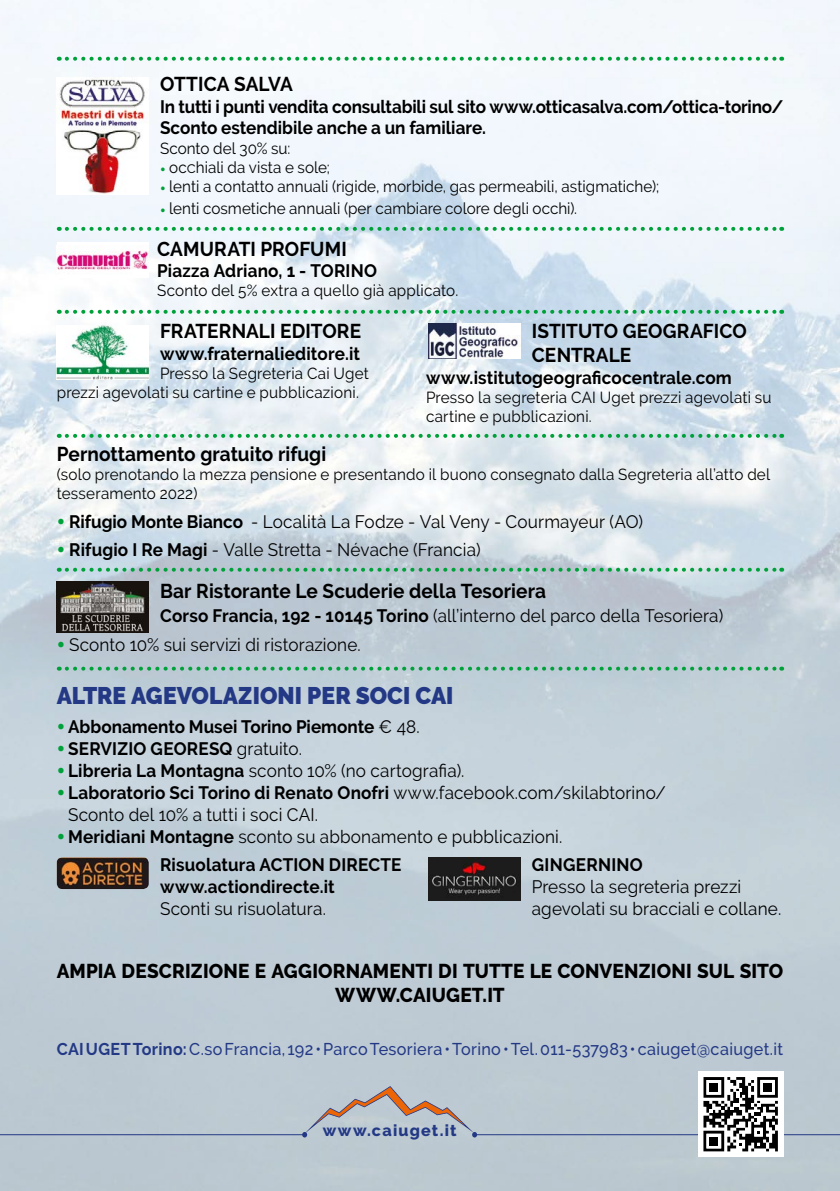
<style>
.page{position:relative;width:840px;height:1191px;background:#fff}
.page>*{position:absolute;margin:0;border:0;box-sizing:border-box;transform-origin:0 0}
.t1{font:900 24px "Raleway";color:#243985;scale:.95 1}
.t2{font:700 20px/24px "Raleway";color:#000;scale:.95 1}
.t3{font:800 20px/24px "Raleway";letter-spacing:.01em;color:#000;text-align:center;scale:.95 1}
.t4{font:18px/22px "Raleway";letter-spacing:.01em;color:#000;scale:.95 1}
.t5{font:700 18px/21.6px "Raleway";color:#000;scale:.95 1}
.t6{font:500 17px "Raleway";letter-spacing:.02em;color:#243985;scale:.95 1}
.t7{font:16px/19.2px "Raleway";letter-spacing:.01em;color:#000;scale:.95 1}
.t8{font:800 16px "Raleway";letter-spacing:.075em;color:#243985}
.s1{font-weight:900;color:#00a13a}
.s2{font-weight:900;font-size:24px;color:#00a13a}
.s3{font-weight:700}
.s4{font-weight:400}
</style>
<div class="page">
<img style="left:0;top:0;width:839px;height:1191px">
<hr style="left:0;top:1134px;width:304px;height:1px;background:#243985">
<hr style="left:475px;top:1134px;width:364px;height:1px;background:#243985">
<svg style="left:302px;top:1086px;width:175px;height:51px;background:#babcc0"></svg>
<div style="left:697px;top:1071px;width:85px;height:85px;background:#fff"></div>
<svg style="left:703px;top:1077px;width:74px;height:74px"></svg>
<div style="left:709px;top:1136px;width:8px;height:9px;background:#000"></div>
<div style="left:709px;top:1083px;width:8px;height:8px;background:#000"></div>
<div style="left:762px;top:1083px;width:9px;height:8px;background:#000"></div>
<div style="left:57px;top:242px;width:92px;height:36px;background:#fff"></div>
<img style="left:57px;top:247px;width:92px;height:23px">
<img style="left:57px;top:325px;width:92px;height:54px">
<img style="left:57px;top:581px;width:92px;height:51px">
<img style="left:57px;top:857px;width:92px;height:32px">
<img style="left:428px;top:857px;width:92px;height:43px">
<svg style="left:67px;top:310px;width:714px;height:4px;background:#8acdac"></svg>
<svg style="left:67px;top:227px;width:714px;height:4px"></svg>
<svg style="left:67px;top:57px;width:714px;height:4px"></svg>
<svg style="left:67px;top:434px;width:714px;height:4px;background:#8dcfab"></svg>
<svg style="left:67px;top:567px;width:714px;height:4px;background:#80bea2"></svg>
<svg style="left:67px;top:666px;width:714px;height:4px;background:#7cbda0"></svg>
<img style="left:57px;top:78px;width:92px;height:116px">
<img style="left:428px;top:324px;width:92px;height:34px">
<p class="t2" style="left:160px;top:72px;width:141px">OTTICA SALVA</p>
<p class="t5" style="left:160px;top:96px;width:657px">In tutti i punti vendita consultabili sul sito www.otticasalva.com/ottica-torino/<br>Sconto estendibile anche a un familiare.</p>
<p class="t7" style="left:160px;top:138px;width:139px">Sconto del 30% su:</p>
<p class="t7" style="left:160px;top:157px;width:180px"><span class="s1">•</span> occhiali da vista e sole;</p>
<p class="t7" style="left:160px;top:177px;width:526px"><span class="s1">•</span> lenti a contatto annuali (rigide, morbide, gas permeabili, astigmatiche);</p>
<p class="t7" style="left:160px;top:198px;width:440px"><span class="s1">•</span> lenti cosmetiche annuali (per cambiare colore degli occhi).</p>
<p class="t2" style="left:157px;top:237px;width:201px">CAMURATI PROFUMI</p>
<p class="t5" style="left:157px;top:260px;width:233px">Piazza Adriano, 1 - TORINO</p>
<p class="t7" style="left:157px;top:281px;width:318px">Sconto del 5% extra a quello già applicato.</p>
<p class="t2" style="left:160px;top:319px;width:213px">FRATERNALI EDITORE</p>
<p class="t5" style="left:160px;top:343px;width:212px">www.fraternalieditore.it</p>
<p class="t7" style="left:57px;top:364px;width:330px;text-indent:103px">Presso la Segreteria Cai Uget prezzi agevolati su cartine e pubblicazioni.</p>
<p class="t2" style="left:531px;top:319px;width:228px">ISTITUTO GEOGRAFICO<br>CENTRALE</p>
<p class="t5" style="left:426px;top:367px;width:323px">www.istitutogeograficocentrale.com</p>
<p class="t7" style="left:426px;top:388px;width:365px">Presso la segreteria CAI Uget prezzi agevolati su cartine e pubblicazioni.</p>
<p class="t2" style="left:57px;top:442px;width:285px">Pernottamento gratuito rifugi</p>
<p class="t7" style="left:57px;top:465px;width:752px;line-height:18.4px">(solo prenotando la mezza pensione e presentando il buono consegnato dalla Segreteria all’atto del tesseramento 2022)</p>
<p class="t4" style="left:57px;top:510px;width:618px"><span class="s2">•</span> <span class="s3">Rifugio Monte Bianco</span> - Località La Fodze - Val Veny - Courmayeur (AO)</p>
<p class="t4" style="left:57px;top:539px;width:447px"><span class="s2">•</span> <span class="s3">Rifugio I Re Magi</span> - Valle Stretta - Névache (Francia)</p>
<p class="t2" style="left:160px;top:579px;width:407px">Bar Ristorante Le Scuderie della Tesoriera</p>
<p class="t4" style="left:160px;top:605px;width:594px"><span class="s3">Corso Francia, 192 - 10145 Torino</span> (all’interno del parco della Tesoriera)</p>
<p class="t4" style="left:57px;top:634px;width:321px"><span class="s2">•</span> Sconto 10% sui servizi di ristorazione.</p>
<h1 class="t1" style="left:57px;top:681px;width:419px">ALTRE AGEVOLAZIONI PER SOCI CAI</h1>
<p class="t5" style="left:57px;top:716px;width:383px"><span class="s2">•</span> Abbonamento Musei Torino Piemonte <span class="s4">€ 48.</span></p>
<p class="t5" style="left:57px;top:738px;width:260px"><span class="s2">•</span> SERVIZIO GEORESQ <span class="s4">gratuito.</span></p>
<p class="t4" style="left:57px;top:759px;width:430px"><span class="s2">•</span> <span class="s3">Libreria La Montagna</span> sconto 10% (no cartografia).</p>
<p class="t4" style="left:68px;top:781px;width:630px;text-indent:-11px"><span class="s2">•</span> <span class="s3">Laboratorio Sci Torino di Renato Onofri</span> www.facebook.com/skilabtorino/<br>Sconto del 10% a tutti i soci CAI.</p>
<p class="t5" style="left:160px;top:823px;width:425px;line-height:27.6px;text-indent:-103px"><span class="s2">•</span> Meridiani Montagne <span class="s4">sconto su abbonamento e pubblicazioni.<br></span>Risuolatura ACTION DIRECTE</p>
<p class="t5" style="left:160px;top:875px;width:185px">www.actiondirecte.it</p>
<p class="t4" style="left:160px;top:897px;width:176px">Sconti su risuolatura.</p>
<p class="t5" style="left:531px;top:853px;width:118px">GINGERNINO</p>
<p class="t4" style="left:531px;top:875px;width:264px">Presso la segreteria prezzi agevolati su bracciali e collane.</p>
<p class="t3" style="left:57px;top:958px;width:765px">AMPIA DESCRIZIONE E AGGIORNAMENTI DI TUTTE LE CONVENZIONI SUL SITO<br>WWW.CAIUGET.IT</p>
<p class="t6" style="left:57px;top:1039px;width:765px"><span class="s3">CAI UGET Torino:</span> C.so Francia, 192 • Parco Tesoriera • Torino • Tel. 011-537983 • caiuget@caiuget.it</p>
<p class="t8" style="left:322px;top:1121px;width:135px">www.caiuget.it</p>
</div>
